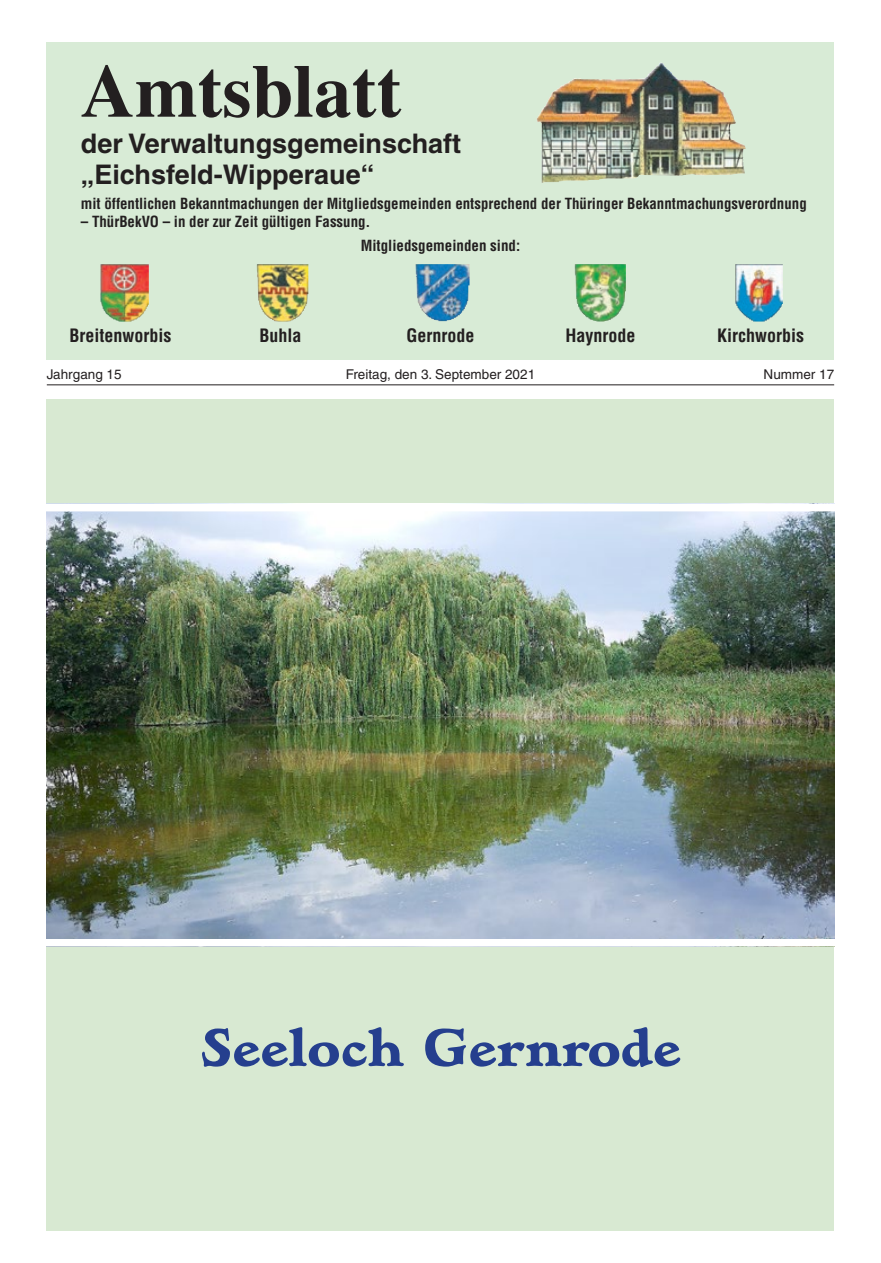
<style>
.page{position:relative;width:881px;height:1263px;background:#fff}
.page>*{position:absolute;margin:0;border:0;box-sizing:border-box;transform-origin:0 0}
.t1{font:700 75px "Times LT";color:#231f20}
.Überschrift{font:800 54px "Hadriano";color:#253f8e}
.t2{font:700 27px/31.5px "Helvetica LT";color:#231f20}
.t3{font:700 condensed 18px "Helvetica LT";color:#231f20}
.t4{font:700 condensed 15px "Helvetica LT";color:#231f20}
.t5{font:13.5px "Helvetica LT";color:#231f20}
</style>
<div class="page">
<hr style="left:47px;top:384px;width:786px;height:1px;background:#231f20">
<div style="left:47px;top:42px;width:786px;height:317px;background:#d8ebd6"></div>
<img style="left:100px;top:264px;width:49px;height:58px">
<img style="left:257px;top:264px;width:51px;height:58px">
<img style="left:415px;top:264px;width:54px;height:57px">
<img style="left:574px;top:264px;width:51px;height:58px">
<img style="left:735px;top:264px;width:47px;height:57px">
<img style="left:537px;top:63px;width:208px;height:120px">
<div style="left:47px;top:400px;width:786px;height:831px;background:#d8e9d2"></div>
<img style="left:46px;top:513px;width:787px;height:424px">
<div style="left:35px;top:504px;width:807px;height:442px;border:8px solid #fff"></div>
<h1 class="t1" style="left:81px;top:47px;width:322px">Amtsblatt</h1>
<h3 class="t2" style="left:81px;top:127px;width:381px">der Verwaltungsgemeinschaft „Eichsfeld-Wipperaue“</h3>
<p class="t4" style="left:81px;top:194px;width:727px">mit öffentlichen Bekanntmachungen der Mitgliedsgemeinden entsprechend der Thüringer Bekanntmachungsverordnung</p>
<p class="t4" style="left:81px;top:212px;width:291px">– ThürBekVO – in der zur Zeit gültigen Fassung.</p>
<p class="t4" style="left:360px;top:236px;width:161px">Mitgliedsgemeinden sind:</p>
<p class="t3" style="left:69px;top:324px;width:103px">Breitenworbis</p>
<p class="t3" style="left:259px;top:324px;width:43px">Buhla</p>
<p class="t3" style="left:406px;top:324px;width:69px">Gernrode</p>
<p class="t3" style="left:565px;top:324px;width:71px">Haynrode</p>
<p class="t3" style="left:716px;top:324px;width:88px">Kirchworbis</p>
<p class="t5" style="left:47px;top:367px;width:76px">Jahrgang 15</p>
<p class="t5" style="left:345px;top:367px;width:191px">Freitag, den 3. September 2021</p>
<p class="t5" style="left:763px;top:367px;width:72px">Nummer 17</p>
<p class="Überschrift" style="left:200px;top:1014px;width:482px">Seeloch Gernrode</p>
</div>
